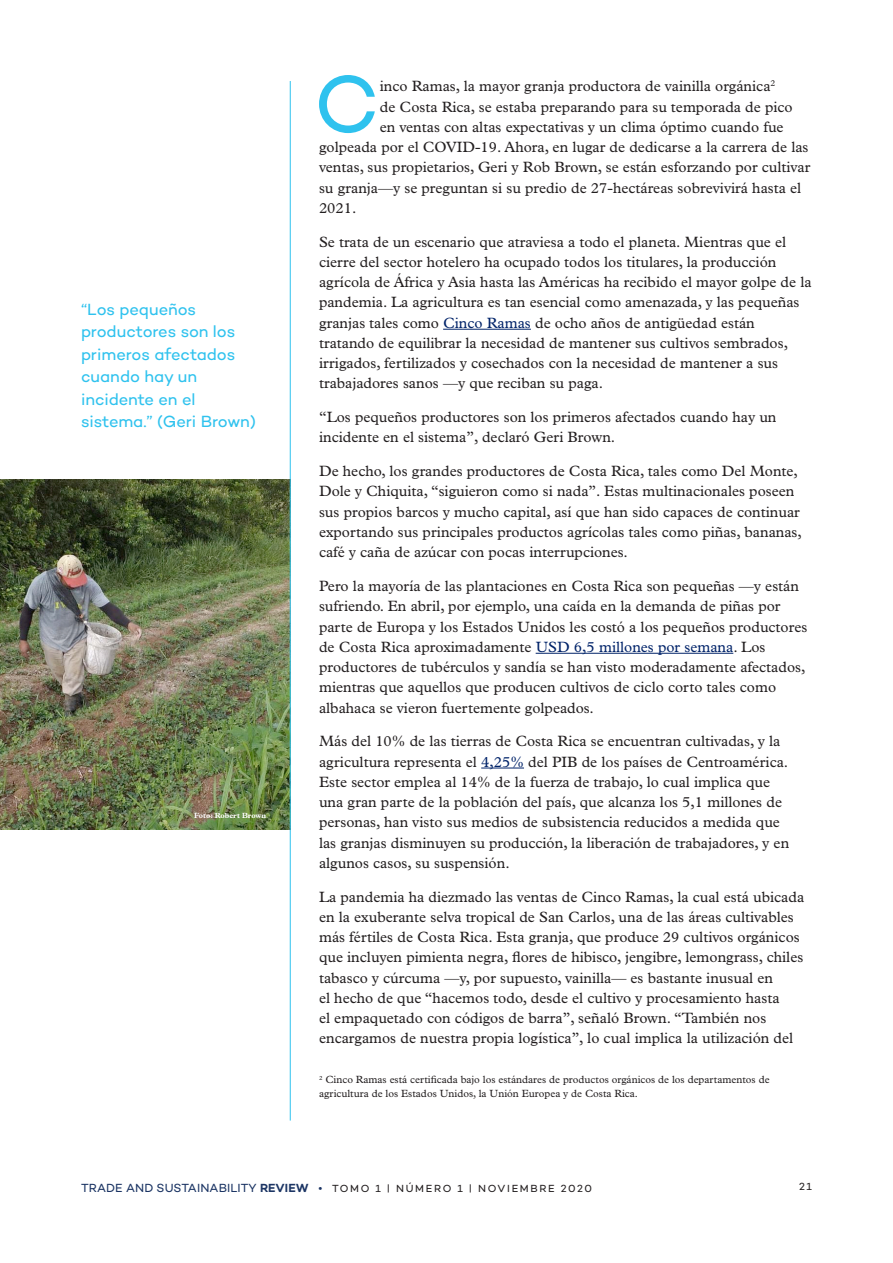
<style>
.page{position:relative;width:893px;height:1263px;background:#fff}
.page>*{position:absolute;margin:0;border:0;box-sizing:border-box;transform-origin:0 0}
.t1{font:82.05px "Campton";color:#2fc2ee}
.t2{font:16.5px/22.5px "Campton";letter-spacing:-.005em;color:#2fc2ee}
.body-text{font:15px/20.2px "Plantin MT Pro";color:#231f20}
.Footnote{font:10.5px/13.5px "Plantin MT Pro";color:#231f20}
.t3{font:10.5px "Campton";letter-spacing:.16em;color:#231f20}
.t4{font:700 7.5px "Plantin MT Pro";color:#fff}
.s1{color:#002369}
.s2{font-size:12px;color:#1c3564}
.s3{font-weight:600;font-size:12px;color:#1c3564}
</style>
<div class="page">
<img style="left:0;top:480px;width:290px;height:349px">
<hr style="left:443px;top:329px;width:88px;height:1px;background:#002369">
<hr style="left:536px;top:653px;width:197px;height:1px;background:#002369">
<hr style="left:481px;top:768px;width:43px;height:1px;background:#002369">
<hr style="left:290px;top:81px;width:1px;height:1039px;background:#2fc2ee">
<p class="t2" style="left:81px;top:298px;width:176px">“Los pequeños productores son los primeros afectados cuando hay un incidente en el sistema.” (Geri Brown)</p>
<p class="t4" style="left:194px;top:811px;width:73px">Foto: Robert Brown</p>
<p class="t1" style="left:314px;top:53px;width:67px">C</p>
<p class="body-text" style="left:380px;top:76px;width:397px">inco Ramas, la mayor granja productora de vainilla orgánica<sup>2</sup></p>
<p class="body-text" style="left:380px;top:97px;width:414px">de Costa Rica, se estaba preparando para su temporada de pico</p>
<p class="body-text" style="left:380px;top:117px;width:405px">en ventas con altas expectativas y un clima óptimo cuando fue</p>
<p class="body-text" style="left:319px;top:137px;width:491px">golpeada por el COVID-19. Ahora, en lugar de dedicarse a la carrera de las</p>
<p class="body-text" style="left:319px;top:157px;width:493px">ventas, sus propietarios, Geri y Rob Brown, se están esforzando por cultivar</p>
<p class="body-text" style="left:319px;top:178px;width:484px">su granja—y se preguntan si su predio de 27-hectáreas sobrevivirá hasta el</p>
<p class="body-text" style="left:319px;top:198px;width:39px">2021.</p>
<p class="body-text" style="left:319px;top:232px;width:494px">Se trata de un escenario que atraviesa a todo el planeta. Mientras que el cierre del sector hotelero ha ocupado todos los titulares, la producción agrícola de África y Asia hasta las Américas ha recibido el mayor golpe de la pandemia. La agricultura es tan esencial como amenazada, y las pequeñas granjas tales como <span class="s1">Cinco Ramas</span> de ocho años de antigüedad están tratando de equilibrar la necesidad de mantener sus cultivos sembrados, irrigados, fertilizados y cosechados con la necesidad de mantener a sus trabajadores sanos —y que reciban su paga.</p>
<p class="body-text" style="left:319px;top:407px;width:459px">“Los pequeños productores son los primeros afectados cuando hay un incidente en el sistema”, declaró Geri Brown.</p>
<p class="body-text" style="left:319px;top:461px;width:484px">De hecho, los grandes productores de Costa Rica, tales como Del Monte, Dole y Chiquita, “siguieron como si nada”. Estas multinacionales poseen sus propios barcos y mucho capital, así que han sido capaces de continuar exportando sus principales productos agrícolas tales como piñas, bananas, café y caña de azúcar con pocas interrupciones.</p>
<p class="body-text" style="left:319px;top:576px;width:490px">Pero la mayoría de las plantaciones en Costa Rica son pequeñas —y están sufriendo. En abril, por ejemplo, una caída en la demanda de piñas por parte de Europa y los Estados Unidos les costó a los pequeños productores de Costa Rica aproximadamente <span class="s1">USD 6,5 millones por semana</span>. Los productores de tubérculos y sandía se han visto moderadamente afectados, mientras que aquellos que producen cultivos de ciclo corto tales como albahaca se vieron fuertemente golpeados.</p>
<p class="body-text" style="left:319px;top:731px;width:472px">Más del 10% de las tierras de Costa Rica se encuentran cultivadas, y la agricultura representa el <span class="s1">4,25%</span> del PIB de los países de Centroamérica.<br>Este sector emplea al 14% de la fuerza de trabajo, lo cual implica que una gran parte de la población del país, que alcanza los 5,1 millones de personas, han visto sus medios de subsistencia reducidos a medida que las granjas disminuyen su producción, la liberación de trabajadores, y en algunos casos, su suspensión.</p>
<p class="body-text" style="left:319px;top:886px;width:487px">La pandemia ha diezmado las ventas de Cinco Ramas, la cual está ubicada en la exuberante selva tropical de San Carlos, una de las áreas cultivables más fértiles de Costa Rica. Esta granja, que produce 29 cultivos orgánicos que incluyen pimienta negra, flores de hibisco, jengibre, lemongrass, chiles tabasco y cúrcuma —y, por supuesto, vainilla— es bastante inusual en<br>el hecho de que “hacemos todo, desde el cultivo y procesamiento hasta<br>el empaquetado con códigos de barra”, señaló Brown. “También nos encargamos de nuestra propia logística”, lo cual implica la utilización del</p>
<p class="Footnote" style="left:319px;top:1073px;width:452px"><sup>2</sup> Cinco Ramas está certificada bajo los estándares de productos orgánicos de los departamentos de agricultura de los Estados Unidos, la Unión Europea y de Costa Rica.</p>
<p class="t3" style="left:81px;top:1181px;width:512px"><span class="s2">TRADE AND SUSTAINABILITY</span> <span class="s3">REVIEW</span> <span class="s2">•</span> TOMO 1 | NÚMERO 1 | NOVIEMBRE 2020</p>
<p class="t3" style="left:799px;top:1180px;width:14px">21</p>
</div>
